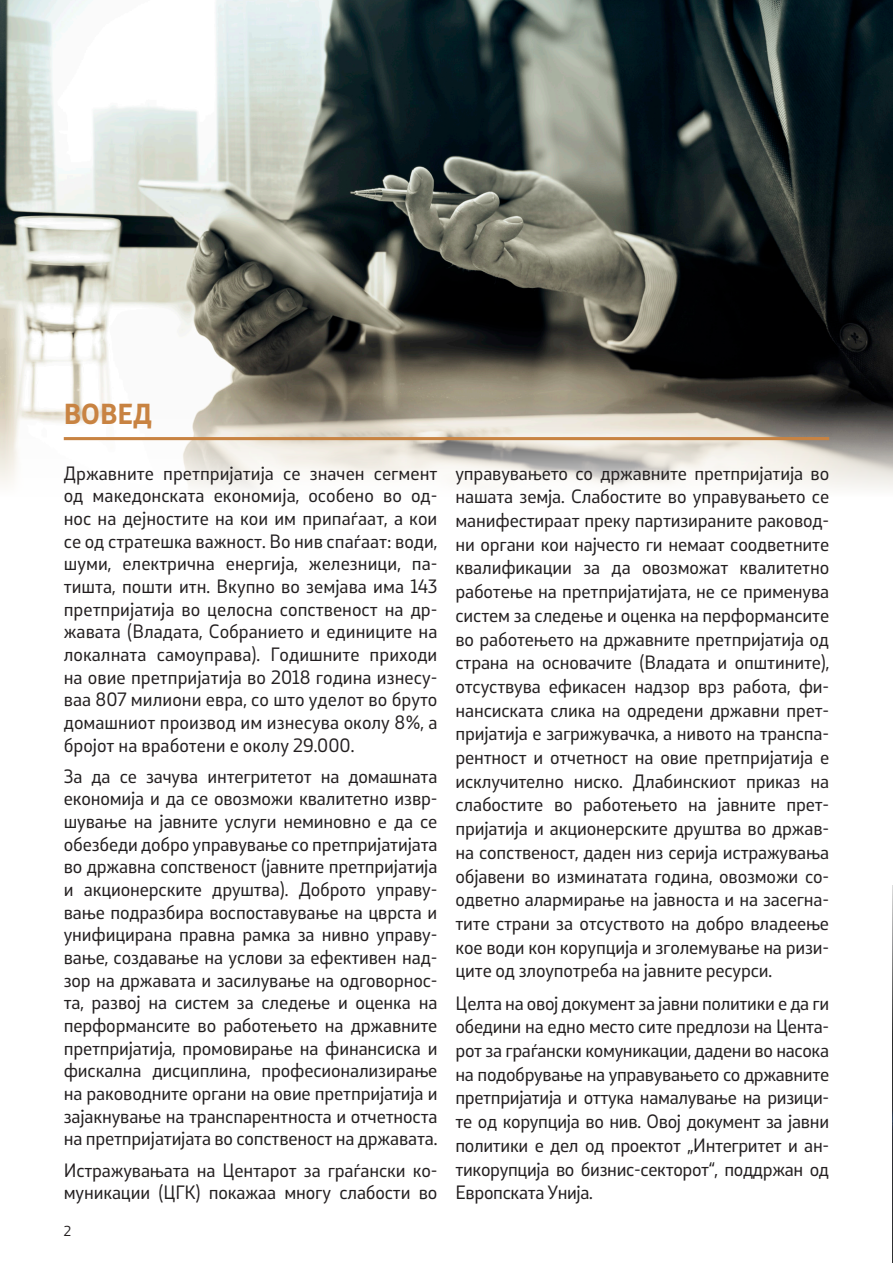
<style>
.page{position:relative;width:893px;height:1263px;background:#fff}
.page>*{position:absolute;margin:0;border:0;box-sizing:border-box;transform-origin:0 0}
.t1{font:700 27px "Stobi Sans";color:#c88342}
.t2{font:18px/22.6px "Stobi Sans";letter-spacing:-.01em;color:#231f20;text-align:justify}
.t3{font:13.5px "Stobi Sans";color:#231f20}
</style>
<div class="page">
<img style="left:0;top:0;width:893px;height:490px">
<img style="left:892px;top:885px;width:1px;height:378px">
<hr style="left:64px;top:437px;width:765px;height:3px;background:#c88342">
<p class="t1" style="left:64px;top:396px;width:90px">ВОВЕД</p>
<p class="t2" style="left:64px;top:461px;width:375px">Државните претпријатија се значен сегмент од македонската економија, особено во од&shy;нос на дејностите на кои им припаѓаат, а кои се од стратешка важност. Во нив спаѓаат: води, шуми, електрична енергија, железници, па&shy;тишта, пошти итн. Вкупно во земјава има 143 претпријатија во целосна сопственост на др&shy;жавата (Владата, Собранието и единиците на локалната самоуправа). Годишните приходи на овие претпријатија во 2018 година изнесу&shy;ваа 807 милиони евра, со што уделот во бруто домашниот производ им изнесува околу 8%, а бројот на вработени е околу 29.000.</p>
<p class="t2" style="left:64px;top:764px;width:375px">За да се зачува интегритетот на домашната економија и да се овозможи квалитетно извр&shy;шување на јавните услуги неминовно е да се обезбеди добро управување со претпријатијата во државна сопственост (јавните претпријатија и акционерските друштва). Доброто управу&shy;вање подразбира воспоставување на цврста и унифицирана правна рамка за нивно управу&shy;вање, создавање на услови за ефективен над&shy;зор на државата и засилување на одговорнос&shy;та, развој на систем за следење и оценка на перформансите во работењето на државните претпријатија, промовирање на финансиска и фискална дисциплина, професионализирање на раководните органи на овие претпријатија и зајакнување на транспарентноста и отчетноста на претпријатијата во сопственост на државата.</p>
<p class="t2" style="left:64px;top:1158px;width:375px">Истражувањата на Центарот за граѓански ко&shy;муникации (ЦГК) покажаа многу слабости во</p>
<p class="t3" style="left:64px;top:1222px;width:9px">2</p>
<p class="t2" style="left:455px;top:461px;width:375px;line-height:23.7px">управувањето со државните претпријатија во нашата земја. Слабостите во управувањето се манифестираат преку партизираните раковод&shy;ни органи кои најчесто ги немаат соодветните квалификации за да овозможат квалитетно работење на претпријатијата, не се применува систем за следење и оценка на перформансите во работењето на државните претпријатија од страна на основачите (Владата и општините), отсуствува ефикасен надзор врз работа, фи&shy;нансиската слика на одредени државни прет&shy;пријатија е загрижувачка, а нивото на транспа&shy;рентност и отчетност на овие претпријатија е исклучително ниско. Длабинскиот приказ на слабостите во работењето на јавните прет&shy;пријатија и акционерските друштва во држав&shy;на сопственост, даден низ серија истражувања објавени во изминатата година, овозможи со&shy;одветно алармирање на јавноста и на засегна&shy;тите страни за отсуството на добро владеење кое води кон корупција и зголемување на ризи&shy;ците од злоупотреба на јавните ресурси.</p>
<p class="t2" style="left:455px;top:990px;width:375px;line-height:23.7px">Целта на овој документ за јавни политики е да ги обедини на едно место сите предлози на Цента&shy;рот за граѓански комуникации, дадени во насока на подобрување на управувањето со државните претпријатија и оттука намалување на ризици&shy;те од корупција во нив. Овој документ за јавни политики е дел од проектот „Интегритет и ан&shy;тикорупција во бизнис-секторот“, поддржан од Европската Унија.</p>
</div>
